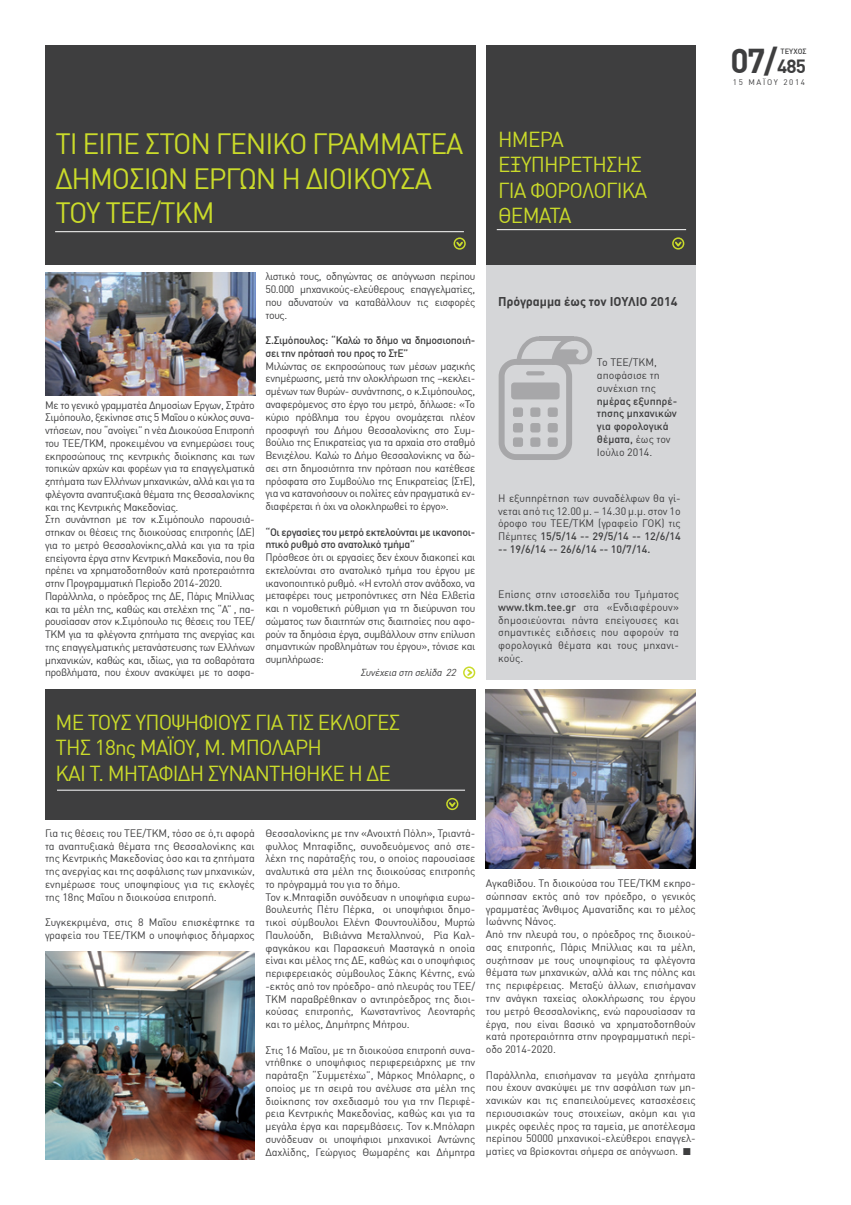
<style>
.page{position:relative;width:851px;height:1205px;background:#fff}
.page>*{position:absolute;margin:0;border:0;box-sizing:border-box;transform-origin:0 0}
.t1{font:700 33.75px "DIN Greek";color:#3e3e3f}
.t2{font:28.75px/34.5px "DIN Greek";letter-spacing:-.04em;color:#cadb2a}
.t3{font:21.25px/25.5px "DIN Greek";letter-spacing:-.04em;color:#cadb2a}
.t4{font:700 12.5px "DIN Greek";color:#3e3e3f}
.t5{font:10.62px/12.8px "DIN Greek";letter-spacing:-.02em;color:#3e3e3f;text-align:justify}
.t6{font:500 10.62px/12.8px "DIN Greek";letter-spacing:-.03em;color:#3e3e3f}
.t7{font:500 10.62px/12.8px "DIN Greek";color:#3e3e3f}
.t8{font:10.62px/12.8px "DIN Greek";color:#3e3e3f}
.t9{font:italic 10px "DIN Greek";color:#3e3e3f}
.t10{font:8px "DIN Greek";letter-spacing:.21em;color:#3e3e3f}
.t11{font:500 7.5px "DIN Greek";color:#3e3e3f}
.s1{font-weight:400}
.s2{font-weight:500}
.s3{font-size:18.75px}
</style>
<div class="page">
<div style="left:486px;top:252px;width:209px;height:427px;background:#d5d6d8"></div>
<div style="left:45px;top:45px;width:430px;height:220px;background:#3e3e3f"></div>
<hr style="left:55px;top:231px;width:409px;height:1px;background:#fff">
<svg style="left:456px;top:240px;width:8px;height:9px"></svg>
<div style="left:453px;top:237px;width:12px;height:13px;border:2px solid #cadb2a;border-radius:50%"></div>
<img style="left:45px;top:273px;width:210px;height:123px">
<svg style="left:466px;top:669px;width:6px;height:7px"></svg>
<div style="left:463px;top:666px;width:12px;height:13px;border:2px solid #cadb2a;border-radius:50%"></div>
<div style="left:486px;top:45px;width:209px;height:219px;background:#3e3e3f"></div>
<svg style="left:675px;top:241px;width:6px;height:6px"></svg>
<div style="left:672px;top:237px;width:12px;height:13px;border:2px solid #cadb2a;border-radius:50%"></div>
<hr style="left:496px;top:229px;width:190px;height:1px;background:#fff">
<div style="left:45px;top:689px;width:430px;height:131px;background:#3e3e3f"></div>
<svg style="left:449px;top:802px;width:8px;height:7px"></svg>
<div style="left:446px;top:798px;width:12px;height:12px;border:2px solid #cadb2a;border-radius:50%"></div>
<hr style="left:57px;top:790px;width:408px;height:1px;background:#fff">
<img style="left:486px;top:689px;width:209px;height:179px">
<img style="left:45px;top:951px;width:210px;height:209px">
<svg style="left:498px;top:336px;width:94px;height:124px"></svg>
<div style="left:530px;top:423px;width:10px;height:9px;background:#a7a7a9;border-radius:2px"></div>
<div style="left:513px;top:437px;width:10px;height:10px;background:#a7a7a9;border-radius:2px"></div>
<div style="left:530px;top:437px;width:10px;height:10px;background:#a7a7a9;border-radius:2px"></div>
<div style="left:530px;top:407px;width:10px;height:10px;background:#a7a7a9;border-radius:2px"></div>
<div style="left:513px;top:423px;width:10px;height:9px;background:#a7a7a9;border-radius:2px"></div>
<div style="left:513px;top:407px;width:10px;height:10px;background:#a7a7a9;border-radius:2px"></div>
<div style="left:547px;top:407px;width:10px;height:10px;background:#a7a7a9;border-radius:2px"></div>
<div style="left:511px;top:382px;width:48px;height:17px;background:#a7a7a9;border-radius:3px"></div>
<hr style="left:526px;top:371px;width:18px;height:4px;background:#a7a7a9;border-radius:2px">
<div style="left:547px;top:423px;width:10px;height:9px;background:#a7a7a9;border-radius:2px"></div>
<div style="left:547px;top:437px;width:10px;height:10px;background:#a7a7a9;border-radius:2px"></div>
<h2 class="t2" style="left:55px;top:127px;width:409px">ΤΙ ΕΙΠΕ ΣΤΟΝ ΓΕΝΙΚΟ ΓΡΑΜΜΑΤΕΑ<br>ΔΗΜΟΣΙΩΝ ΕΡΓΩΝ Η ΔΙΟΙΚOYΣA<br>ΤΟΥ ΤΕΕ/ΤΚΜ</h2>
<p class="t5" style="left:45px;top:398px;width:211px;text-align:left">Με το γενικό γραμματέα Δημοσίων Εργων, Στράτο Σιμόπουλο, ξεκίνησε στις 5 Μαΐου ο κύκλος συνα&shy;ντήσεων, που “ανοίγει” η νέα ∆ιοικούσα Επιτροπή του ΤΕΕ/ΤΚΜ, προκειμένου να ενημερώσει τους εκπροσώπους της κεντρικής διοίκησης και των τοπικών αρχών και φορέων για τα επαγγελματικά ζητήματα των Ελλήνων μηχανικών, αλλά και για τα φλέγοντα αναπτυξιακά θέματα της Θεσσαλονίκης και της Κεντρικής Μακεδονίας.<br>Στη συνάντηση με τον κ.Σιμόπουλο παρουσιά&shy;στηκαν οι θέσεις της διοικούσας επιτροπής (ΔΕ) για το μετρό Θεσσαλονίκης,αλλά και για τα τρία επείγοντα έργα στην Κεντρική Μακεδονία, που θα πρέπει να χρηματοδοτηθούν κατά προτεραιότητα στην Προγραμματική Περίοδο 2014-2020.<br>Παράλληλα, ο πρόεδρος της ΔΕ, Πάρις Μπίλλιας και τα μέλη της, καθώς και στελέχη της “Α” , πα&shy;ρουσίασαν στον κ.Σιμόπουλο τις θέσεις του ΤΕΕ/ ΤΚΜ για τα φλέγοντα ζητήματα της ανεργίας και της επαγγελματικής μετανάστευσης των Ελλήνων μηχανικών, καθώς και, ιδίως, για τα σοβαρότατα προβλήματα, που έχουν ανακύψει με το ασφα-</p>
<p class="t5" style="left:265px;top:270px;width:211px">λιστικό τους, οδηγώντας σε απόγνωση περίπου 50.000 μηχανικούς-ελεύθερους επαγγελματίες, που αδυνατούν να καταβάλλουν τις εισφορές τους.</p>
<p class="t6" style="left:265px;top:334px;width:211px">Σ.Σιμόπουλος: “Καλώ το δήμο να δημοσιοποιή&shy;σει την πρότασή του προς το ΣτΕ”</p>
<p class="t5" style="left:265px;top:360px;width:211px">Μιλώντας σε εκπροσώπους των μέσων μαζικής ενημέρωσης, μετά την ολοκλήρωση της –κεκλει&shy;σμένων των θυρών- συνάντησης, ο κ.Σιμόπουλος, αναφερόμενος στο έργο του μετρό, δήλωσε: «Το κύριο πρόβλημα του έργου ονομάζεται πλέον προσφυγή του ∆ήμου Θεσσαλονίκης στο Συμ&shy;βούλιο της Επικρατείας για τα αρχαία στο σταθμό Βενιζέλου. Καλώ το ∆ήμο Θεσσαλονίκης να δώ&shy;σει στη δημοσιότητα την πρόταση που κατέθεσε πρόσφατα στο Συμβούλιο της Επικρατείας (ΣτΕ), για να κατανοήσουν οι πολίτες εάν πραγματικά εν&shy;διαφέρεται ή όχι να ολοκληρωθεί το έργο».</p>
<p class="t6" style="left:265px;top:525px;width:211px">“Οι εργασίες του μετρό εκτελούνται με ικανοποι&shy;ητικό ρυθμό στο ανατολικό τμήμα”</p>
<p class="t5" style="left:265px;top:551px;width:211px">Πρόσθεσε ότι οι εργασίες δεν έχουν διακοπεί και εκτελούνται στο ανατολικό τμήμα του έργου με ικανοποιητικό ρυθμό. «Η εντολή στον ανάδοχο, να μεταφέρει τους μετροπόντικες στη Νέα Ελβετία και η νομοθετική ρύθμιση για τη διεύρυνση του σώματος των διαιτητών στις διαιτησίες που αφο&shy;ρούν τα δημόσια έργα, συμβάλλουν στην επίλυση σημαντικών προβλημάτων του έργου», τόνισε και συμπλήρωσε:</p>
<p class="t9" style="left:360px;top:666px;width:99px">Συνέχεια στη σελίδα 22</p>
<h3 class="t3" style="left:56px;top:709px;width:346px">ΜΕ ΤΟΥΣ ΥΠΟΨΗΦΙΟΥΣ ΓΙΑ ΤΙΣ ΕΚΛΟΓΕΣ<br>ΤΗΣ 18ης ΜΑΪΟΥ, Μ. ΜΠΟΛΑΡΗ<br>ΚΑΙ Τ. ΜΗΤΑΦΙΔΗ ΣΥΝΑΝΤΗΘΗΚΕ Η ΔΕ</h3>
<h3 class="t3" style="left:498px;top:127px;width:150px">ΗΜΕΡΑ<br>ΕΞΥΠΗΡΕΤΗΣΗΣ<br>ΓΙΑ ΦΟΡΟΛΟΓΙΚΑ<br>ΘΕΜΑΤΑ</h3>
<p class="t4" style="left:498px;top:294px;width:181px">Πρόγραμμα έως τον ΙΟΥΛΙΟ 2014</p>
<p class="t8" style="left:597px;top:356px;width:64px">Το ΤΕΕ/ΤΚΜ, αποφάσισε τη συνέχιση της</p>
<p class="t7" style="left:597px;top:394px;width:82px">ημέρας εξυπηρέ&shy;τησης μηχανικών για φορολογικά θέματα, <span class="s1">έως τον<br>Ιούλιο 2014.</span></p>
<p class="t5" style="left:498px;top:492px;width:184px">Η εξυπηρέτηση των συναδέλφων θα γί&shy;νεται από τις 12.00 μ. – 14.30 μ.μ. στον 1ο όροφο του ΤΕΕ/ΤΚΜ (γραφείο ΓΟΚ) τις Πέμπτες <span class="s2">15/5/14 -- 29/5/14 -- 12/6/14 -- 19/6/14 -- 26/6/14 -- 10/7/14.</span></p>
<p class="t5" style="left:498px;top:588px;width:182px">Επίσης στην ιστοσελίδα του Τμήματος <span class="s2">www.tkm.tee.gr</span> στα «Ενδιαφέρουν» δημοσιεύονται πάντα επείγουσες και σημαντικές ειδήσεις που αφορούν τα φορολογικά θέματα και τους μηχανι&shy;κούς.</p>
<p class="t5" style="left:45px;top:827px;width:211px">Για τις θέσεις του ΤΕΕ/ΤΚΜ, τόσο σε ό,τι αφορά τα αναπτυξιακά θέματα της Θεσσαλονίκης και της Κεντρικής Μακεδονίας όσο και τα ζητήματα της ανεργίας και της ασφάλισης των μηχανικών, ενημέρωσε τους υποψηφίους για τις εκλογές της 18ης Μαΐου η διοικούσα επιτροπή.</p>
<p class="t5" style="left:45px;top:916px;width:211px">Συγκεκριμένα, στις 8 Μαΐου επισκέφτηκε τα γραφεία του ΤΕΕ/ΤΚΜ ο υποψήφιος δήμαρχος</p>
<p class="t5" style="left:265px;top:827px;width:211px;text-align:left">Θεσσαλονίκης με την «Ανοιχτή Πόλη», Τριαντά&shy;φυλλος Μηταφίδης, συνοδευόμενος από στε&shy;λέχη της παράταξής του, ο οποίος παρουσίασε αναλυτικά στα μέλη της διοικούσας επιτροπής το πρόγραμμά του για το δήμο.<br>Τον κ.Μηταφίδη συνόδευαν η υποψήφια ευρω&shy;βουλευτής Πέτυ Πέρκα, οι υποψήφιοι δημο&shy;τικοί σύμβουλοι Ελένη Φουντουλίδου, Μυρτώ Παυλούδη, Βιβιάννα Μεταλληνού, Ρία Καλ&shy;φαγκάκου και Παρασκευή Μασταγκά η οποία είναι και μέλος της ΔΕ, καθώς και ο υποψήφιος περιφερειακός σύμβουλος Σάκης Κέντης, ενώ -εκτός από τον πρόεδρο- από πλευράς του ΤΕΕ/ ΤΚΜ παραβρέθηκαν ο αντιπρόεδρος της διοι&shy;κούσας επιτροπής, Κωνσταντίνος Λεονταρής και το μέλος, Δημήτρης Μήτρου.</p>
<p class="t5" style="left:265px;top:1043px;width:211px">Στις 16 Μαΐου, με τη διοικούσα επιτροπή συνα&shy;ντήθηκε ο υποψήφιος περιφερειάρχης με την παράταξη “Συμμετέχω”, Μάρκος Μπόλαρης, ο οποίος με τη σειρά του ανέλυσε στα μέλη της διοίκησης τον σχεδιασμό του για την Περιφέ&shy;ρεια Κεντρικής Μακεδονίας, καθώς και για τα μεγάλα έργα και παρεμβάσεις. Τον κ.Μπόλαρη συνόδευαν οι υποψήφιοι μηχανικοί Αντώνης Δαχλίδης, Γεώργιος Θωμαρέης και Δήμητρα</p>
<p class="t5" style="left:486px;top:877px;width:211px;text-align:left">Αγκαθίδου. Τη διοικούσα του ΤΕΕ/ΤΚΜ εκπρο&shy;σώπησαν εκτός από τον πρόεδρο, ο γενικός γραμματέας Άνθιμος Αμανατίδης και το μέλος Ιωάννης Νάνος.<br>Από την πλευρά του, ο πρόεδρος της διοικού&shy;σας επιτροπής, Πάρις Μπίλλιας και τα μέλη, συζήτησαν με τους υποψηφίους τα φλέγοντα θέματα των μηχανικών, αλλά και της πόλης και της περιφέρειας. Μεταξύ άλλων, επισήμαναν την ανάγκη ταχείας ολοκλήρωσης του έργου του μετρό Θεσσαλονίκης, ενώ παρουσίασαν τα έργα, που είναι βασικό να χρηματοδοτηθούν κατά προτεραιότητα στην προγραμματική περί&shy;οδο 2014-2020.</p>
<p class="t5" style="left:486px;top:1068px;width:211px">Παράλληλα, επισήμαναν τα μεγάλα ζητήματα που έχουν ανακύψει με την ασφάλιση των μη&shy;χανικών και τις επαπειλούμενες κατασχέσεις περιουσιακών τους στοιχείων, ακόμη και για μικρές οφειλές προς τα ταμεία, με αποτέλεσμα περίπου 50000 μηχανικοί-ελεύθεροι επαγγελ&shy;ματίες να βρίσκονται σήμερα σε απόγνωση. ■</p>
<h1 class="t1" style="left:730px;top:41px;width:77px">07/<span class="s3">485</span></h1>
<p class="t10" style="left:732px;top:78px;width:74px">15 MAΪOY 2014</p>
<p class="t11" style="left:780px;top:47px;width:27px">ΤΕΥΧΟΣ</p>
</div>
